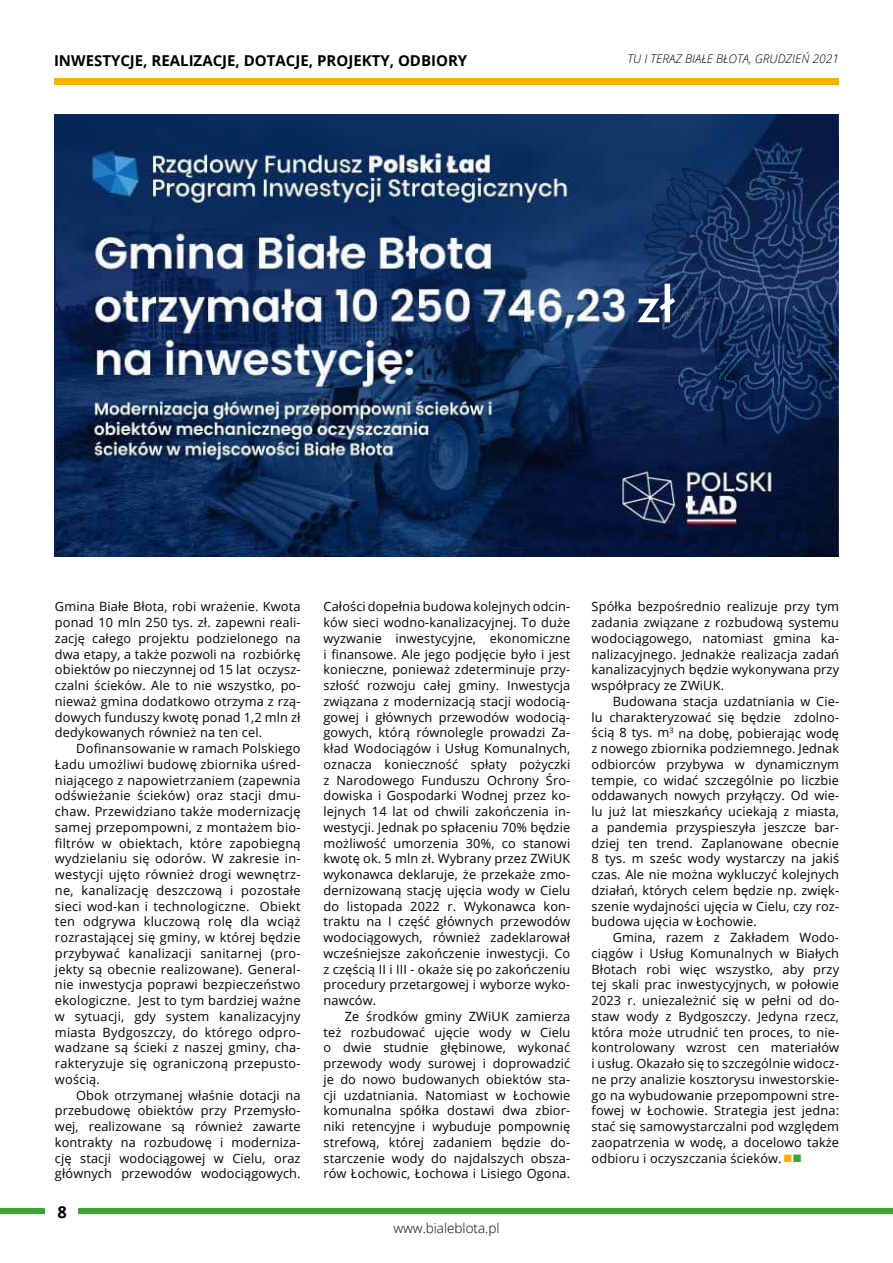
<style>
.page{position:relative;width:893px;height:1263px;background:#fff}
.page>*{position:absolute;margin:0;border:0;box-sizing:border-box;transform-origin:0 0}
.t1{font:500 51px "Futura BT";color:#fff}
.t2{font:700 16.5px "Open Sans";color:#000}
.t3{font:700 15px "Open Sans";color:#000}
.t4{font:300 13.5px "Open Sans";color:#000}
.t5{font:12.75px/15.8px "Open Sans";letter-spacing:.01em;color:#000;text-align:justify}
.t6{font:italic 300 12px "Open Sans";color:#000}
</style>
<div class="page">
<div style="left:54px;top:78px;width:785px;height:7px;background:#f9b005"></div>
<div style="left:79px;top:1208px;width:814px;height:6px;background:#3fa535"></div>
<div style="left:0;top:1208px;width:45px;height:6px;background:#3fa535"></div>
<img style="left:54px;top:115px;width:785px;height:441px">
<img style="left:720px;top:260px;width:61px;height:128px">
<p class="t3" style="left:54px;top:50px;width:108px">I NWESTYCJE, REA</p>
<p class="t3" style="left:180px;top:50px;width:289px">LIZACJE, DOTACJE, PROJEKTY, OD BIORY</p>
<p class="t6" style="left:627px;top:51px;width:213px">TU I TERAZ BIAŁE BŁOTA, GRUDZIEŃ 2021</p>
<h1 class="t1" style="left:637px;top:273px;width:38px">zł</h1>
<p class="t5" style="left:55px;top:599px;width:247px">Gmina Białe Błota, robi wrażenie. Kwota ponad 10 mln 250 tys. zł. zapewni reali&shy;zację całego projektu podzielonego na dwa etapy, a także pozwoli na rozbiórkę obiektów po nieczynnej od 15 lat oczysz&shy;czalni ścieków. Ale to nie wszystko, po&shy;nieważ gmina dodatkowo otrzyma z rzą&shy;dowych funduszy kwotę ponad 1,2 mln zł dedykowanych również na ten cel.</p>
<p class="t5" style="left:55px;top:740px;width:247px;text-indent:21px">Dofinansowanie w ramach Polskiego Ładu umożliwi budowę zbiornika uśred&shy;niającego z napowietrzaniem (zapewnia odświeżanie ścieków) oraz stacji dmu&shy;chaw. Przewidziano także modernizację samej przepompowni, z montażem bio&shy;filtrów w obiektach, które zapobiegną wydzielaniu się odorów. W zakresie in&shy;westycji ujęto również drogi wewnętrz&shy;ne, kanalizację deszczową i pozostałe sieci wod-kan i technologiczne. Obiekt ten odgrywa kluczową rolę dla wciąż rozrastającej się gminy, w której będzie przybywać kanalizacji sanitarnej (pro&shy;jekty są obecnie realizowane). General&shy;nie inwestycja poprawi bezpieczeństwo ekologiczne. Jest to tym bardziej ważne w sytuacji, gdy system kanalizacyjny miasta Bydgoszczy, do którego odpro&shy;wadzane są ścieki z naszej gminy, cha&shy;rakteryzuje się ograniczoną przepusto&shy;wością.</p>
<p class="t5" style="left:55px;top:1087px;width:247px;text-indent:21px">Obok otrzymanej właśnie dotacji na przebudowę obiektów przy Przemysło&shy;wej, realizowane są również zawarte kontrakty na rozbudowę i moderniza&shy;cję stacji wodociągowej w Cielu, oraz głównych przewodów wodociągowych.</p>
<p class="t2" style="left:57px;top:1200px;width:11px">8</p>
<p class="t5" style="left:323px;top:598px;width:248px">Całości dopełnia budowa kolejnych odcin&shy;ków sieci wodno-kanalizacyjnej. To duże wyzwanie inwestycyjne, ekonomiczne i finansowe. Ale jego podjęcie było i jest konieczne, ponieważ zdeterminuje przy&shy;szłość rozwoju całej gminy. Inwestycja związana z modernizacją stacji wodocią&shy;gowej i głównych przewodów wodocią&shy;gowych, którą równolegle prowadzi Za&shy;kład Wodociągów i Usług Komunalnych, oznacza konieczność spłaty pożyczki z Narodowego Funduszu Ochrony Śro&shy;dowiska i Gospodarki Wodnej przez ko&shy;lejnych 14 lat od chwili zakończenia in&shy;westycji. Jednak po spłaceniu 70% będzie możliwość umorzenia 30%, co stanowi kwotę ok. 5 mln zł. Wybrany przez ZWiUK wykonawca deklaruje, że przekaże zmo&shy;dernizowaną stację ujęcia wody w Cielu do listopada 2022 r. Wykonawca kon&shy;traktu na I część głównych przewodów wodociągowych, również zadeklarował wcześniejsze zakończenie inwestycji. Co z częścią II i III - okaże się po zakończeniu procedury przetargowej i wyborze wyko&shy;nawców.</p>
<p class="t5" style="left:323px;top:1008px;width:248px;text-indent:21px">Ze środków gminy ZWiUK zamierza też rozbudować ujęcie wody w Cielu o dwie studnie głębinowe, wykonać przewody wody surowej i doprowadzić je do nowo budowanych obiektów sta&shy;cji uzdatniania. Natomiast w Łochowie komunalna spółka dostawi dwa zbior&shy;niki retencyjne i wybuduje pompownię strefową, której zadaniem będzie do&shy;starczenie wody do najdalszych obsza&shy;rów Łochowic, Łochowa i Lisiego Ogona.</p>
<p class="t4" style="left:393px;top:1219px;width:108px">www.bialeblota.pl</p>
<p class="t5" style="left:592px;top:599px;width:249px">Spółka bezpośrednio realizuje przy tym zadania związane z rozbudową systemu wodociągowego, natomiast gmina ka&shy;nalizacyjnego. Jednakże realizacja zadań kanalizacyjnych będzie wykonywana przy współpracy ze ZWiUK.</p>
<p class="t5" style="left:592px;top:693px;width:249px;text-indent:21px">Budowana stacja uzdatniania w Cie&shy;lu charakteryzować się będzie zdolno&shy;ścią 8 tys. m<sup>3</sup> na dobę, pobierając wodę z nowego zbiornika podziemnego. Jednak odbiorców przybywa w dynamicznym tempie, co widać szczególnie po liczbie oddawanych nowych przyłączy. Od wie&shy;lu już lat mieszkańcy uciekają z miasta, a pandemia przyspieszyła jeszcze bar&shy;dziej ten trend. Zaplanowane obecnie 8 tys. m sześc wody wystarczy na jakiś czas. Ale nie można wykluczyć kolejnych działań, których celem będzie np. zwięk&shy;szenie wydajności ujęcia w Cielu, czy roz&shy;budowa ujęcia w Łochowie.</p>
<p class="t5" style="left:592px;top:929px;width:249px;text-indent:21px">Gmina, razem z Zakładem Wodo&shy;ciągów i Usług Komunalnych w Białych Błotach robi więc wszystko, aby przy tej skali prac inwestycyjnych, w połowie 2023 r. uniezależnić się w pełni od do&shy;staw wody z Bydgoszczy. Jedyna rzecz, która może utrudnić ten proces, to nie&shy;kontrolowany wzrost cen materiałów i usług. Okazało się to szczególnie widocz&shy;ne przy analizie kosztorysu inwestorskie&shy;go na wybudowanie przepompowni stre&shy;fowej w Łochowie. Strategia jest jedna: stać się samowystarczalni pod względem zaopatrzenia w wodę, a docelowo także odbioru i oczyszczania ścieków.</p>
</div>
